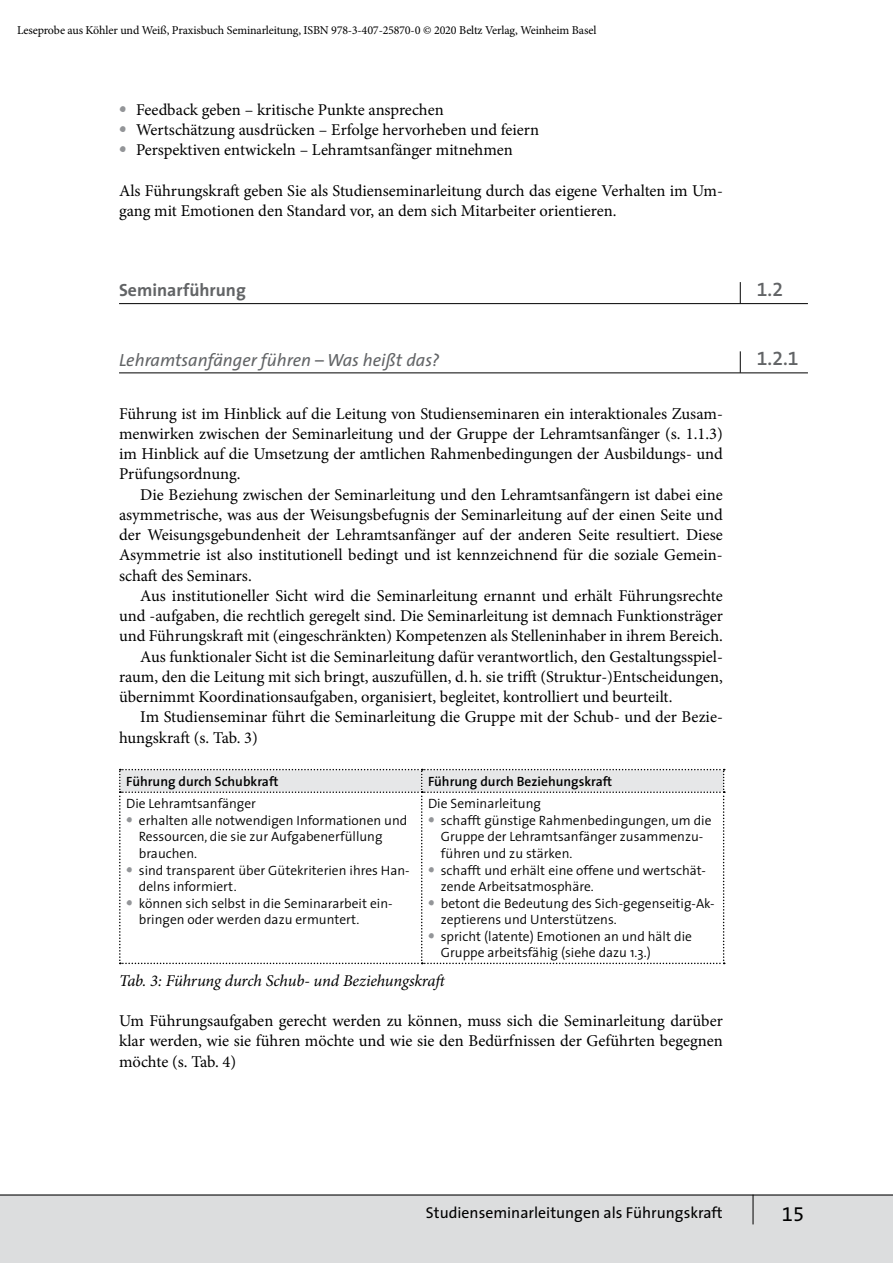
<style>
.page{position:relative;width:893px;height:1263px;background:#fff}
.page>*{position:absolute;margin:0;border:0;box-sizing:border-box;transform-origin:0 0}
.t1{font:20.25px "The Sans Expert";color:#000}
.t2{font:19.5px "The Sans Semi Bold Expert";color:#626466}
.t3{font:italic 17.7px "The Sans";color:#626466}
.t4{font:700 17.7px "The Sans";color:#626466}
.t5{font:16.5px/20.2px "Minion Pro";color:#000}
.t6{font:italic 16.5px "Minion Pro";letter-spacing:-.015em;color:#000}
.t7{font:15.75px "The Sans";color:#000}
.t8{font:300 13.5px/16.5px "The Sans";color:#000}
.t9{font:600 13.5px "The Sans";color:#000}
.t10{font:12px "Minion Pro";letter-spacing:-.01em;color:#000}
.s1{font-family:"Casino Hand";font-size:27px;color:#939598}
.s2{font-family:"Casino Hand";font-weight:400;font-size:24px;color:#939598}
</style>
<div class="page">
<div style="left:0;top:1195px;width:893px;height:68px;background:#dcddde"></div>
<hr style="left:0;top:1195px;width:893px;height:1px;background:#000">
<svg style="left:753px;top:1195px;width:1px;height:29px"></svg>
<svg style="left:119px;top:769px;width:606px;height:195px"></svg>
<hr style="left:119px;top:303px;width:689px;height:1px;background:#000">
<svg style="left:740px;top:282px;width:1px;height:21px"></svg>
<hr style="left:119px;top:372px;width:689px;height:1px;background:#000">
<svg style="left:740px;top:351px;width:1px;height:22px"></svg>
<p class="t10" style="left:17px;top:22px;width:581px">Leseprobe aus Köhler und Weiß, Praxisbuch Seminarleitung, ISBN 978-3-407-25870-0 © 2020 Beltz Verlag, Weinheim Basel</p>
<p class="t5" style="left:119px;top:99px;width:326px"><span class="s1">•</span> Feedback geben – kritische Punkte ansprechen</p>
<p class="t5" style="left:119px;top:120px;width:422px"><span class="s1">•</span> Wertschätzung ausdrücken – Erfolge hervorheben und feiern</p>
<p class="t5" style="left:119px;top:140px;width:395px"><span class="s1">•</span> Perspektiven entwickeln – Lehramtsanfänger mitnehmen</p>
<p class="t5" style="left:119px;top:180px;width:605px">Als Führungskraft geben Sie als Studienseminarleitung durch das eigene Verhalten im Um&shy;gang mit Emotionen den Standard vor, an dem sich Mitarbeiter orientieren.</p>
<p class="t4" style="left:119px;top:275px;width:128px">Seminarführung</p>
<p class="t3" style="left:119px;top:345px;width:322px">Lehramtsanfänger führen – Was heißt das?</p>
<p class="t5" style="left:119px;top:403px;width:605px">Führung ist im Hinblick auf die Leitung von Studienseminaren ein interaktionales Zusam-</p>
<p class="t5" style="left:119px;top:423px;width:605px">menwirken zwischen der Seminarleitung und der Gruppe der Lehramtsanfänger (s. 1.1.3)</p>
<p class="t5" style="left:119px;top:444px;width:605px">im Hinblick auf die Umsetzung der amtlichen Rahmenbedingungen der Ausbildungs- und</p>
<p class="t5" style="left:119px;top:464px;width:123px">Prüfungsordnung.</p>
<p class="t5" style="left:140px;top:484px;width:584px">Die Beziehung zwischen der Seminarleitung und den Lehramtsanfängern ist dabei eine</p>
<p class="t5" style="left:119px;top:504px;width:605px">asymmetrische, was aus der Weisungsbefugnis der Seminarleitung auf der einen Seite und</p>
<p class="t5" style="left:119px;top:525px;width:605px">der Weisungsgebundenheit der Lehramtsanfänger auf der anderen Seite resultiert. Diese</p>
<p class="t5" style="left:119px;top:545px;width:605px">Asymmetrie ist also institutionell bedingt und ist kennzeichnend für die soziale Gemein-</p>
<p class="t5" style="left:119px;top:565px;width:134px">schaft des Seminars.</p>
<p class="t5" style="left:140px;top:585px;width:584px">Aus institutioneller Sicht wird die Seminarleitung ernannt und erhält Führungsrechte</p>
<p class="t5" style="left:119px;top:606px;width:605px">und -aufgaben, die rechtlich geregelt sind. Die Seminarleitung ist demnach Funktionsträger</p>
<p class="t5" style="left:119px;top:626px;width:605px">und Führungskraft mit (eingeschränkten) Kompetenzen als Stelleninhaber in ihrem Bereich.</p>
<p class="t5" style="left:140px;top:646px;width:584px">Aus funktionaler Sicht ist die Seminarleitung dafür verantwortlich, den Gestaltungsspiel-</p>
<p class="t5" style="left:119px;top:666px;width:605px">raum, den die Leitung mit sich bringt, auszufüllen, d.h. sie trifft (Struktur-)Entscheidungen,</p>
<p class="t5" style="left:119px;top:687px;width:555px">übernimmt Koordinationsaufgaben, organisiert, begleitet, kontrolliert und beurteilt.</p>
<p class="t5" style="left:140px;top:707px;width:584px">Im Studienseminar führt die Seminarleitung die Gruppe mit der Schub- und der Bezie-</p>
<p class="t5" style="left:119px;top:727px;width:140px">hungskraft (s. Tab. 3)</p>
<p class="t9" style="left:126px;top:770px;width:154px">Führung durch Schubkraft</p>
<p class="t9" style="left:428px;top:770px;width:186px">Führung durch Beziehungskraft</p>
<p class="t8" style="left:126px;top:795px;width:131px">Die Lehramtsanfänger</p>
<p class="t8" style="left:139px;top:812px;width:270px;text-indent:-13px"><span class="s2">•</span> erhalten alle notwendigen Informationen und<br>Ressourcen, die sie zur Aufgabenerfüllung brauchen.</p>
<p class="t8" style="left:139px;top:861px;width:272px;text-indent:-13px"><span class="s2">•</span> sind transparent über Gütekriterien ihres Han&shy;delns informiert.</p>
<p class="t8" style="left:139px;top:894px;width:255px;text-indent:-13px"><span class="s2">•</span> können sich selbst in die Seminararbeit ein&shy;bringen oder werden dazu ermuntert.</p>
<p class="t8" style="left:428px;top:795px;width:114px">Die Seminarleitung</p>
<p class="t8" style="left:441px;top:812px;width:272px;text-indent:-13px"><span class="s2">•</span> schafft günstige Rahmenbedingungen, um die<br>Gruppe der Lehramtsanfänger zusammenzu&shy;führen und zu stärken.</p>
<p class="t8" style="left:441px;top:861px;width:266px;text-indent:-13px"><span class="s2">•</span> schafft und erhält eine offene und wertschät&shy;zende Arbeitsatmosphäre.</p>
<p class="t8" style="left:441px;top:894px;width:275px;text-indent:-13px"><span class="s2">•</span> betont die Bedeutung des Sich-gegenseitig-Ak&shy;zeptierens und Unterstützens.</p>
<p class="t8" style="left:441px;top:927px;width:253px;text-indent:-13px"><span class="s2">•</span> spricht (latente) Emotionen an und hält die<br>Gruppe arbeitsfähig (siehe dazu 1.3.)</p>
<p class="t6" style="left:119px;top:969px;width:330px">Tab. 3: Führung durch Schub- und Beziehungskraft</p>
<p class="t5" style="left:119px;top:1011px;width:605px;text-align:justify">Um Führungsaufgaben gerecht werden zu können, muss sich die Seminarleitung darüber klar werden, wie sie führen möchte und wie sie den Bedürfnissen der Geführten begegnen möchte (s. Tab. 4)</p>
<p class="t2" style="left:757px;top:273px;width:28px">1.2</p>
<p class="t2" style="left:757px;top:342px;width:43px">1.2.1</p>
<p class="t7" style="left:426px;top:1200px;width:298px">Studienseminarleitungen als Führungskraft</p>
<p class="t1" style="left:782px;top:1198px;width:24px">15</p>
</div>
